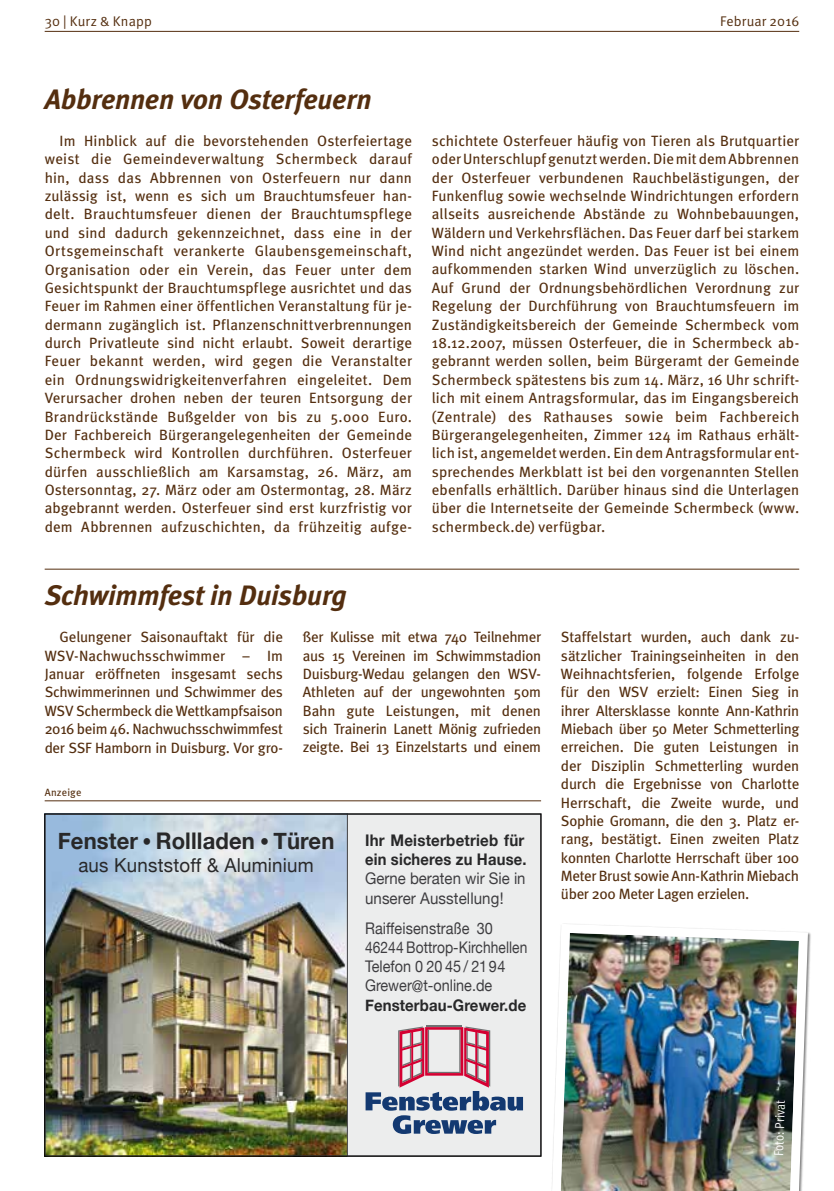
<style>
.page{position:relative;width:834px;height:1191px;background:#fff}
.page>*{position:absolute;margin:0;border:0;box-sizing:border-box;transform-origin:0 0}
.t1{font:italic 700 28px "Meta";letter-spacing:-.005em;color:#542e0f}
.t2{font:700 22.93px "Helvetica Neue";letter-spacing:.005em;color:#282829;scale:.96 1}
.t3{font:19.25px "Helvetica Neue";letter-spacing:.01em;color:#282829}
.t4{font:16.1px/19.2px "Helvetica Neue";letter-spacing:.005em;color:#3e3d40;scale:.9 1}
.t5{font:700 16.1px/19.2px "Helvetica Neue";letter-spacing:.01em;color:#282829;scale:.94 1}
.t6{font:16.1px/19.2px "Helvetica Neue";letter-spacing:.005em;color:#3e3d40;scale:.93 1}
.t7{font:700 16.1px "Helvetica Neue";letter-spacing:.01em;color:#282829;scale:.93 1}
.t8{font:14.88px/18.4px "Meta";letter-spacing:-.015em;color:#542e0f;text-align:justify}
.t9{font:14px "Meta Normal";letter-spacing:.01em;color:#542e0f}
.t10{font:13.12px "Meta Cond Normal";color:#fff}
.t11{font:10.5px "Meta";letter-spacing:.02em;color:#542e0f}
.s1{font-size:18.72px}
</style>
<div class="page">
<hr style="left:45px;top:31px;width:754px;height:1px;background:#542e0f">
<hr style="left:45px;top:569px;width:754px;height:1px;background:#542e0f">
<img style="left:552px;top:923px;width:259px;height:268px">
<img style="left:47px;top:816px;width:300px;height:338px">
<div style="left:347px;top:814px;width:194px;height:342px;background:#eceded"></div>
<hr style="left:426px;top:1025px;width:35px;height:2px;background:#707172">
<svg style="left:365px;top:1026px;width:158px;height:108px"></svg>
<hr style="left:347px;top:814px;width:1px;height:342px;background:#3e3d40">
<hr style="left:45px;top:800px;width:496px;height:1px;background:#542e0f">
<p class="t9" style="left:45px;top:13px;width:109px">30 | Kurz &amp; Knapp</p>
<p class="t9" style="left:720px;top:13px;width:81px">Februar 2016</p>
<h1 class="t1" style="left:45px;top:82px;width:328px">Abbrennen von Osterfeuern</h1>
<p class="t8" style="left:45px;top:131px;width:369px;text-indent:15px">Im Hinblick auf die bevorstehenden Osterfeiertage weist die Gemeindeverwaltung Schermbeck darauf hin, dass das Abbrennen von Osterfeuern nur dann zulässig ist, wenn es sich um Brauchtumsfeuer han&shy;delt. Brauchtumsfeuer dienen der Brauchtumspflege und sind dadurch gekennzeichnet, dass eine in der Ortsgemeinschaft verankerte Glaubensgemeinschaft, Organisation oder ein Verein, das Feuer unter dem Gesichtspunkt der Brauchtumspflege ausrichtet und das Feuer im Rahmen einer öffentlichen Veranstaltung für je&shy;dermann zugänglich ist. Pflanzenschnittverbrennungen durch Privatleute sind nicht erlaubt. Soweit derartige Feuer bekannt werden, wird gegen die Veranstalter ein Ordnungswidrigkeitenverfahren eingeleitet. Dem Verursacher drohen neben der teuren Entsorgung der Brandrückstände Bußgelder von bis zu 5.000 Euro.<br>Der Fachbereich Bürgerangelegenheiten der Gemeinde Schermbeck wird Kontrollen durchführen. Osterfeuer dürfen ausschließlich am Karsamstag, 26. März, am Ostersonntag, 27. März oder am Ostermontag, 28. März abgebrannt werden. Osterfeuer sind erst kurzfristig vor dem Abbrennen aufzuschichten, da frühzeitig aufge-</p>
<p class="t8" style="left:432px;top:131px;width:369px">schichtete Osterfeuer häufig von Tieren als Brutquartier oder Unterschlupf genutzt werden. Die mit dem Abbrennen der Osterfeuer verbundenen Rauchbelästigungen, der Funkenflug sowie wechselnde Windrichtungen erfordern allseits ausreichende Abstände zu Wohnbebauungen, Wäldern und Verkehrsflächen. Das Feuer darf bei starkem Wind nicht angezündet werden. Das Feuer ist bei einem aufkommenden starken Wind unverzüglich zu löschen.<br>Auf Grund der Ordnungsbehördlichen Verordnung zur Regelung der Durchführung von Brauchtumsfeuern im Zuständigkeitsbereich der Gemeinde Schermbeck vom 18.12.2007, müssen Osterfeuer, die in Schermbeck ab&shy;gebrannt werden sollen, beim Bürgeramt der Gemeinde Schermbeck spätestens bis zum 14. März, 16 Uhr schrift&shy;lich mit einem Antragsformular, das im Eingangsbereich (Zentrale) des Rathauses sowie beim Fachbereich Bürgerangelegenheiten, Zimmer 124 im Rathaus erhält&shy;lich ist, angemeldet werden. Ein dem Antragsformular ent&shy;sprechendes Merkblatt ist bei den vorgenannten Stellen ebenfalls erhältlich. Darüber hinaus sind die Unterlagen über die Internetseite der Gemeinde Schermbeck (www. schermbeck.de) verfügbar.</p>
<h1 class="t1" style="left:45px;top:578px;width:304px">Schwimmfest in Duisburg</h1>
<p class="t8" style="left:45px;top:627px;width:240px;text-indent:15px">Gelungener Saisonauftakt für die WSV-Nachwuchsschwimmer – Im Januar eröffneten insgesamt sechs Schwimmerinnen und Schwimmer des WSV Schermbeck die Wettkampfsaison 2016 beim 46. Nachwuchsschwimmfest der SSF Hamborn in Duisburg. Vor gro-</p>
<p class="t8" style="left:303px;top:627px;width:240px">ßer Kulisse mit etwa 740 Teilnehmer aus 15 Vereinen im Schwimmstadion Duisburg-Wedau gelangen den WSV-Athleten auf der ungewohnten 50m Bahn gute Leistungen, mit denen sich Trainerin Lanett Mönig zufrieden zeigte. Bei 13 Einzelstarts und einem</p>
<p class="t8" style="left:561px;top:627px;width:240px">Staffelstart wurden, auch dank zu&shy;sätzlicher Trainingseinheiten in den Weihnachtsferien, folgende Erfolge für den WSV erzielt: Einen Sieg in ihrer Altersklasse konnte Ann-Kathrin Miebach über 50 Meter Schmetterling erreichen. Die guten Leistungen in der Disziplin Schmetterling wurden durch die Ergebnisse von Charlotte Herrschaft, die Zweite wurde, und Sophie Gromann, die den 3. Platz er&shy;rang, bestätigt. Einen zweiten Platz konnten Charlotte Herrschaft über 100<br>Meter Brust sowie Ann-Kathrin Miebach über 200 Meter Lagen erzielen.</p>
<p class="t11" style="left:45px;top:785px;width:38px">Anzeige</p>
<h2 class="t2" style="left:58px;top:827px;width:289px">Fenster <span class="s1">•</span> Rollladen <span class="s1">•</span> Türen</h2>
<p class="t3" style="left:78px;top:854px;width:237px">aus Kunststoff &amp; Aluminium</p>
<p class="t5" style="left:365px;top:830px;width:173px">Ihr Meisterbetrieb für ein sicheres zu Hause.</p>
<p class="t6" style="left:365px;top:869px;width:174px">Gerne beraten wir Sie in unserer Ausstellung!</p>
<p class="t4" style="left:365px;top:918px;width:182px">Raiffeisenstraße 30<br>46244 Bottrop-Kirchhellen<br>Telefon 0 20 45 / 21 94<br>Grewer@t-online.de</p>
<p class="t7" style="left:365px;top:994px;width:175px">Fensterbau-Grewer.de</p>
<p class="t10" style="left:771px;top:1155px;width:58px;rotate:-88deg">Foto: Privat</p>
</div>
